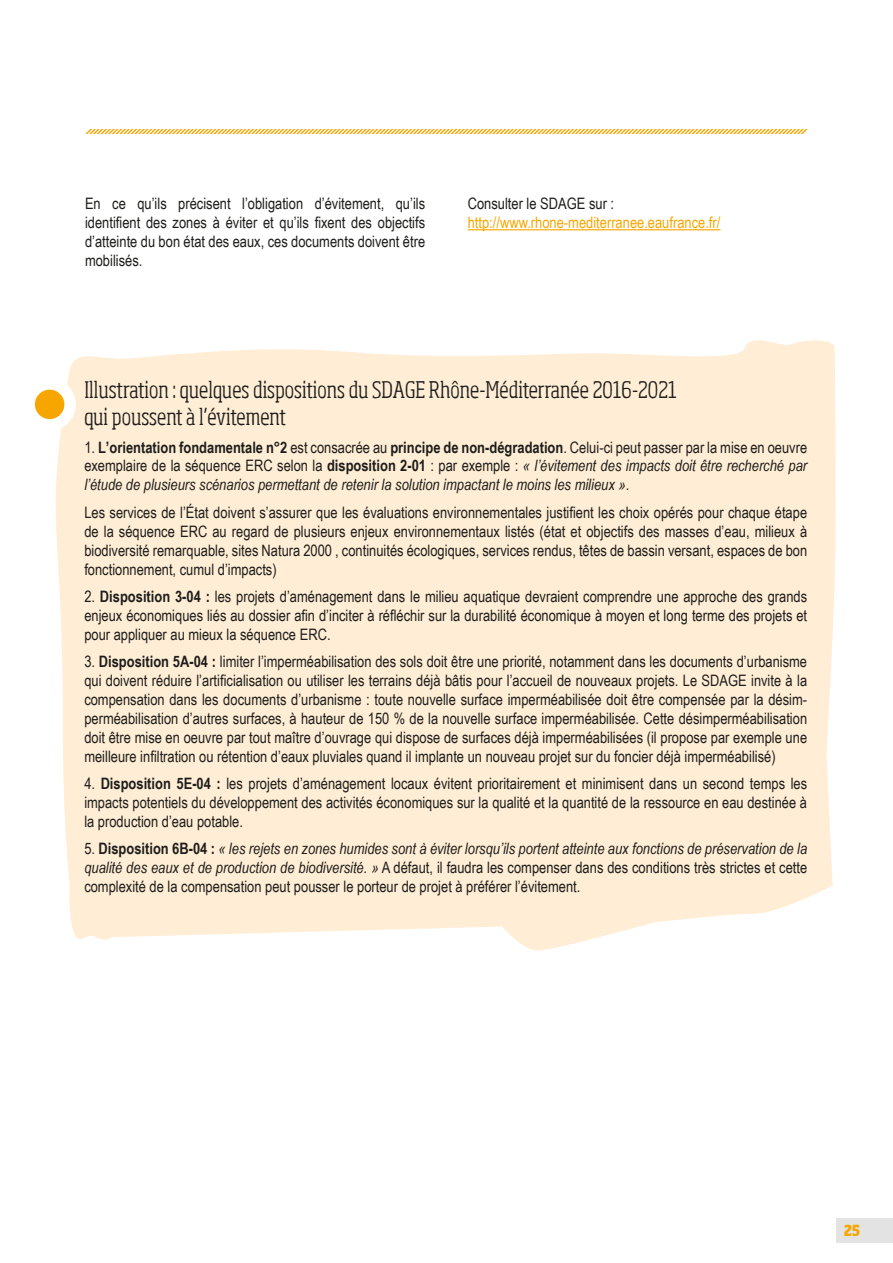
<style>
.page{position:relative;width:893px;height:1263px;background:#fff}
.page>*{position:absolute;margin:0;border:0;box-sizing:border-box;transform-origin:0 0}
.t1{font:300 condensed 22.5px/27px "Sohoma";color:#1d1d1b}
.t2{font:15.75px/18.9px "Arial Narrow";color:#1d1d1b;text-align:justify}
.t3{font:italic 15.75px/18.9px "Arial Narrow";color:#1d1d1b;text-align:justify}
.t4{font:15.75px/18.9px "Arial Narrow";color:#f7a600}
.t5{font:800 condensed 15px "Sohoma";color:#f7a600}
.s1{color:#1d1d1b}
.s2{font-style:normal}
.s3{font-weight:700;font-style:normal}
.s4{font-weight:700}
.s5{font-style:italic}
</style>
<div class="page">
<svg style="left:85px;top:129px;width:723px;height:5px;background:#facf79"></svg>
<div style="left:836px;top:1218px;width:57px;height:25px;background:#e3e3e3"></div>
<hr style="left:468px;top:229px;width:252px;height:1px;background:#f7a600">
<svg style="left:55px;top:340px;width:781px;height:610px;background:#ffefd7"></svg>
<div style="left:23px;top:378px;width:53px;height:53px;background:#fff;border-radius:50%"></div>
<div style="left:35px;top:390px;width:29px;height:29px;background:#f7a600;border-radius:50%"></div>
<p class="t2" style="left:85px;top:194px;width:342px">En ce qu’ils précisent l’obligation d’évitement, qu’ils identifient des zones à éviter et qu’ils fixent des objectifs d’atteinte du bon état des eaux, ces documents doivent être mobilisés.</p>
<p class="t4" style="left:468px;top:194px;width:254px"><span class="s1">Consulter le SDAGE sur : </span>http://www.rhone-mediterranee.eaufrance.fr/</p>
<p class="t1" style="left:84px;top:376px;width:594px">Illustration : quelques dispositions du SDAGE Rhône-Méditerranée 2016-2021 qui poussent à l’évitement</p>
<p class="t3" style="left:84px;top:437px;width:724px"><span class="s2">1.</span> <span class="s3">L’orientation fondamentale n°2</span> <span class="s2">est consacrée au</span> <span class="s3">principe de non-dégradation</span><span class="s2">. Celui-ci peut passer par la mise en oeuvre exemplaire de la séquence ERC selon la</span> <span class="s3">disposition 2-01</span> <span class="s2">: par exemple :</span> « l’évitement des impacts doit être recherché par l’étude de plusieurs scénarios permettant de retenir la solution impactant le moins les milieux »<span class="s2">.</span></p>
<p class="t2" style="left:84px;top:502px;width:724px">Les services de l’État doivent s’assurer que les évaluations environnementales justifient les choix opérés pour chaque étape de la séquence ERC au regard de plusieurs enjeux environnementaux listés (état et objectifs des masses d’eau, milieux à biodiversité remarquable, sites Natura 2000 , continuités écologiques, services rendus, têtes de bassin versant, espaces de bon fonctionnement, cumul d’impacts)</p>
<p class="t2" style="left:84px;top:586px;width:724px">2. <span class="s4">Disposition 3-04 :</span> les projets d’aménagement dans le milieu aquatique devraient comprendre une approche des grands enjeux économiques liés au dossier afin d’inciter à réfléchir sur la durabilité économique à moyen et long terme des projets et pour appliquer au mieux la séquence ERC.</p>
<p class="t2" style="left:84px;top:651px;width:724px">3. <span class="s4">Disposition 5A-04 :</span> limiter l’imperméabilisation des sols doit être une priorité, notamment dans les documents d’urbanisme qui doivent réduire l’artificialisation ou utiliser les terrains déjà bâtis pour l’accueil de nouveaux projets. Le SDAGE invite à la compensation dans les documents d’urbanisme : toute nouvelle surface imperméabilisée doit être compensée par la désim&shy;perméabilisation d’autres surfaces, à hauteur de 150 % de la nouvelle surface imperméabilisée. Cette désimperméabilisation doit être mise en oeuvre par tout maître d’ouvrage qui dispose de surfaces déjà imperméabilisées (il propose par exemple une meilleure infiltration ou rétention d’eaux pluviales quand il implante un nouveau projet sur du foncier déjà imperméabilisé)</p>
<p class="t2" style="left:84px;top:773px;width:724px">4. <span class="s4">Disposition 5E-04 :</span> les projets d’aménagement locaux évitent prioritairement et minimisent dans un second temps les impacts potentiels du développement des activités économiques sur la qualité et la quantité de la ressource en eau destinée à la production d’eau potable.</p>
<p class="t2" style="left:84px;top:839px;width:724px">5. <span class="s4">Disposition 6B-04 :</span> <span class="s5">« les rejets en zones humides sont à éviter lorsqu’ils portent atteinte aux fonctions de préservation de la qualité des eaux et de production de biodiversité. »</span> A défaut, il faudra les compenser dans des conditions très strictes et cette complexité de la compensation peut pousser le porteur de projet à préférer l’évitement.</p>
<p class="t5" style="left:844px;top:1222px;width:17px">25</p>
</div>
